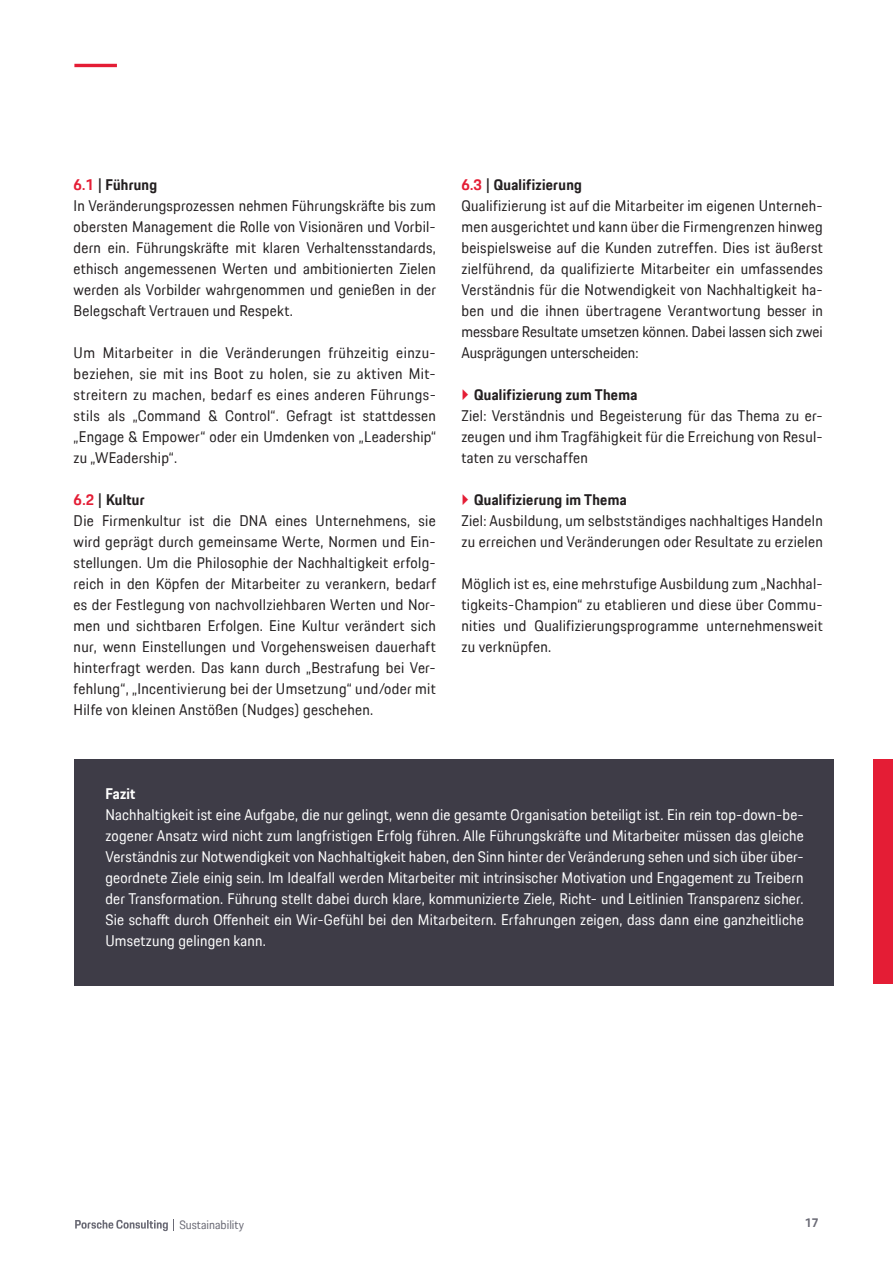
<style>
.page{position:relative;width:893px;height:1263px;background:#fff}
.page>*{position:absolute;margin:0;border:0;box-sizing:border-box;transform-origin:0 0}
.t1{font:15px/21px "Porsche Next TT";letter-spacing:.02em;color:#231f20}
.t2{font:15px/21px "Porsche Next TT";letter-spacing:.01em;color:#fff;text-align:justify}
.t3{font:700 15px "Porsche Next TT";letter-spacing:.02em;color:#231f20}
.t4{font:700 15px "Porsche Next TT";letter-spacing:.01em;color:#fff}
.t5{font:12px "Porsche Next TT";color:#6a6a75}
.t6{font:700 12px "Porsche Next TT";color:#6a6a75}
.s1{font-weight:700;color:#e41d35}
.s2{font-weight:700}
</style>
<div class="page">
<hr style="left:74px;top:64px;width:43px;height:3px;background:#e41d35">
<svg style="left:75px;top:1219px;width:99px;height:12px"></svg>
<div style="left:74px;top:759px;width:759px;height:226px;background:#3e3c47"></div>
<div style="left:874px;top:759px;width:19px;height:225px;background:#e41d35"></div>
<p class="t1" style="left:74px;top:174px;width:364px"><span class="s1">6.1</span> <span class="s2">| Führung<br></span>In Veränderungsprozessen nehmen Führungskräfte bis zum obersten Management die Rolle von Visionären und Vorbil&shy;dern ein. Führungskräfte mit klaren Verhaltensstandards, ethisch angemessenen Werten und ambitionierten Zielen werden als Vorbilder wahrgenommen und genießen in der Belegschaft Vertrauen und Respekt.</p>
<p class="t1" style="left:74px;top:342px;width:364px;text-align:justify">Um Mitarbeiter in die Veränderungen frühzeitig einzu&shy;beziehen, sie mit ins Boot zu holen, sie zu aktiven Mit&shy;streitern zu machen, bedarf es eines anderen Führungs&shy;stils als „Command &amp; Control“. Gefragt ist stattdessen „Engage &amp; Empower“ oder ein Umdenken von „Leadership“ zu „WEadership“.</p>
<p class="t1" style="left:74px;top:489px;width:364px"><span class="s1">6.2</span> <span class="s2">| Kultur<br></span>Die Firmenkultur ist die DNA eines Unternehmens, sie wird geprägt durch gemeinsame Werte, Normen und Ein&shy;stellungen. Um die Philosophie der Nachhaltigkeit erfolg&shy;reich in den Köpfen der Mitarbeiter zu verankern, bedarf es der Festlegung von nachvollziehbaren Werten und Nor&shy;men und sichtbaren Erfolgen. Eine Kultur verändert sich nur, wenn Einstellungen und Vorgehensweisen dauerhaft hinterfragt werden. Das kann durch „Bestrafung bei Ver&shy;fehlung“, „Incentivierung bei der Umsetzung“ und/oder mit Hilfe von kleinen Anstößen (Nudges) geschehen.</p>
<p class="t1" style="left:461px;top:174px;width:363px"><span class="s1">6.3</span> <span class="s2">| Qualifizierung<br></span>Qualifizierung ist auf die Mitarbeiter im eigenen Unterneh&shy;men ausgerichtet und kann über die Firmengrenzen hinweg beispielsweise auf die Kunden zutreffen. Dies ist äußerst zielführend, da qualifizierte Mitarbeiter ein umfassendes Verständnis für die Notwendigkeit von Nachhaltigkeit ha&shy;ben und die ihnen übertragene Verantwortung besser in messbare Resultate umsetzen können. Dabei lassen sich zwei Ausprägungen unterscheiden:</p>
<p class="t3" style="left:474px;top:384px;width:165px">Qualifizierung zum Thema</p>
<p class="t1" style="left:461px;top:405px;width:363px;text-align:justify">Ziel: Verständnis und Begeisterung für das Thema zu er&shy;zeugen und ihm Tragfähigkeit für die Erreichung von Resul&shy;taten zu verschaffen</p>
<p class="t3" style="left:474px;top:489px;width:154px">Qualifizierung im Thema</p>
<p class="t1" style="left:461px;top:510px;width:363px">Ziel: Ausbildung, um selbstständiges nachhaltiges Handeln zu erreichen und Veränderungen oder Resultate zu erzielen</p>
<p class="t1" style="left:461px;top:573px;width:363px;text-align:justify">Möglich ist es, eine mehrstufige Ausbildung zum „Nachhal&shy;tigkeits-Champion“ zu etablieren und diese über Commu&shy;nities und Qualifizierungsprogramme unternehmensweit zu verknüpfen.</p>
<p class="t4" style="left:105px;top:783px;width:31px">Fazit</p>
<p class="t2" style="left:105px;top:804px;width:700px">Nachhaltigkeit ist eine Aufgabe, die nur gelingt, wenn die gesamte Organisation beteiligt ist. Ein rein top-down-be&shy;zogener Ansatz wird nicht zum langfristigen Erfolg führen. Alle Führungskräfte und Mitarbeiter müssen das gleiche Verständnis zur Notwendigkeit von Nachhaltigkeit haben, den Sinn hinter der Veränderung sehen und sich über über&shy;geordnete Ziele einig sein. Im Idealfall werden Mitarbeiter mit intrinsischer Motivation und Engagement zu Treibern der Transformation. Führung stellt dabei durch klare, kommunizierte Ziele, Richt- und Leitlinien Transparenz sicher.<br>Sie schafft durch Offenheit ein Wir-Gefühl bei den Mitarbeitern. Erfahrungen zeigen, dass dann eine ganzheitliche Umsetzung gelingen kann.</p>
<p class="t5" style="left:179px;top:1216px;width:66px">Sustainability</p>
<p class="t6" style="left:805px;top:1215px;width:15px">17</p>
</div>
